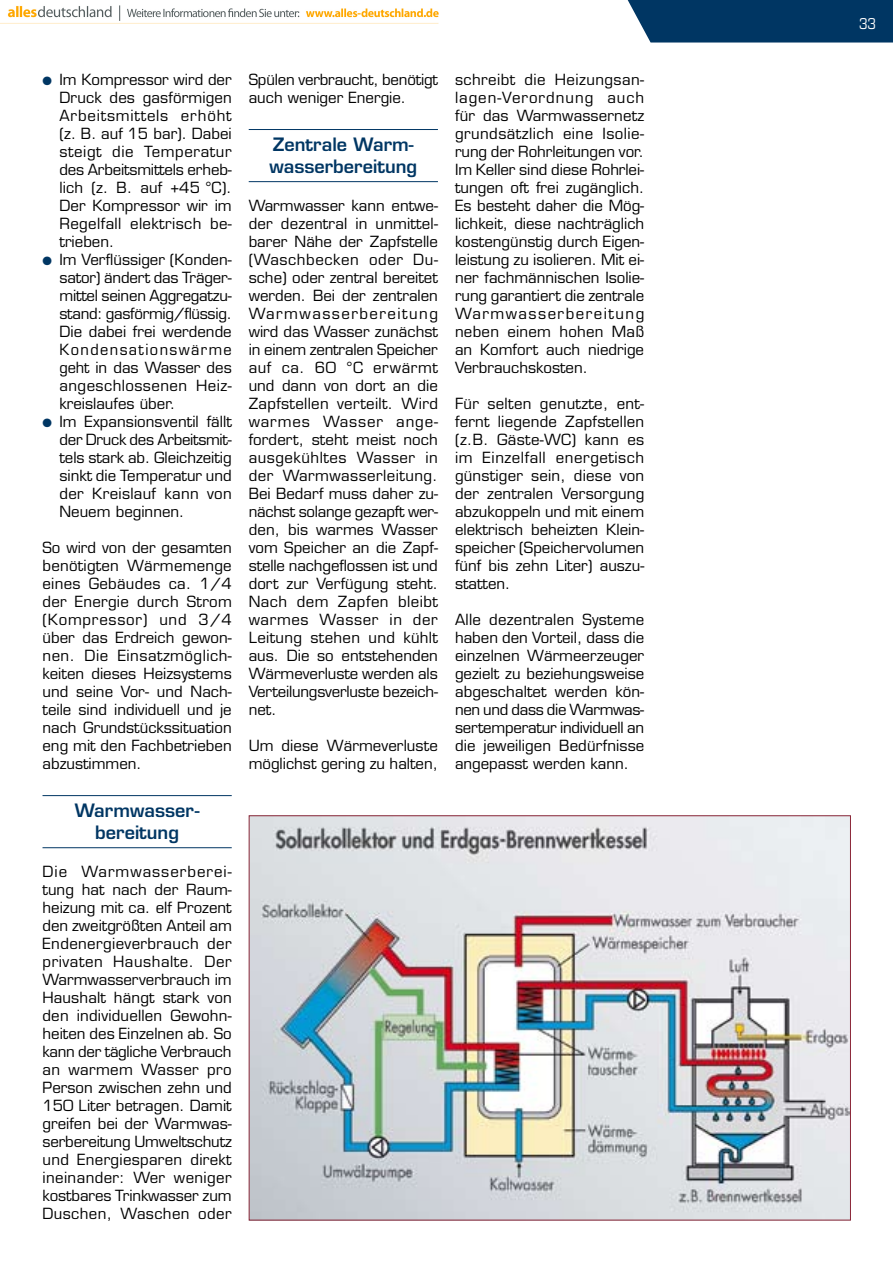
<style>
.page{position:relative;width:893px;height:1263px;background:#fff}
.page>*{position:absolute;margin:0;border:0;box-sizing:border-box;transform-origin:0 0}
.t1{font:600 18px/21.6px "Eurostile";color:#003663;text-align:center}
.t2{font:15px/18px "Eurostile";color:#000;text-align:justify}
.t3{font:condensed 15px "Eurostile";color:#fff}
.t4{font:12px "Zapf Dingbats";color:#003663}
</style>
<div class="page">
<hr style="left:43px;top:795px;width:189px;height:1px;background:#003663">
<hr style="left:43px;top:847px;width:189px;height:1px;background:#003663">
<hr style="left:249px;top:129px;width:189px;height:1px;background:#003663">
<hr style="left:249px;top:181px;width:189px;height:1px;background:#003663">
<img style="left:251px;top:817px;width:598px;height:401px">
<svg style="left:627px;top:0;width:266px;height:43px;background:#0e416c"></svg>
<img style="left:0;top:5px;width:439px;height:19px">
<p class="t2" style="left:60px;top:71px;width:174px;text-align:left">Im Kompressor wird der<br>Druck des gasförmigen<br>Arbeitsmittels erhöht (z. B. auf 15 bar). Dabei steigt die Temperatur des Arbeitsmittels erheb&shy;lich (z. B. auf +45 °C).<br>Der Kompressor wir im<br>Regelfall elektrisch be&shy;trieben.<br>Im Verflüssiger (Konden&shy;sator) ändert das Träger&shy;mittel seinen Aggregatzu&shy;stand: gasförmig/flüssig.<br>Die dabei frei werdende<br>Kondensationswärme geht in das Wasser des ange-schlossenen Heiz&shy;kreislaufes über.<br>Im Expansionsventil fällt der Druck des Arbeitsmit&shy;tels stark ab. Gleichzeitig sinkt die Temperatur und der Kreislauf kann von<br>Neuem beginnen.</p>
<p class="t2" style="left:43px;top:539px;width:191px">So wird von der gesamten benötigten Wärmemenge eines Gebäudes ca. 1/4 der Energie durch Strom (Kompressor) und 3/4 über das Erdreich gewon&shy;nen. Die Einsatzmöglich&shy;keiten dieses Heizsystems und seine Vor- und Nach&shy;teile sind individuell und je nach Grundstückssituation eng mit den Fachbetrieben abzustimmen.</p>
<p class="t1" style="left:75px;top:800px;width:126px">Warmwasser&shy;bereitung</p>
<p class="t2" style="left:43px;top:863px;width:191px">Die Warmwasserberei&shy;tung hat nach der Raum&shy;heizung mit ca. elf Prozent den zweitgrößten Anteil am Endenergieverbrauch der privaten Haushalte. Der Warmwasserverbrauch im Haushalt hängt stark von den individuellen Gewohn&shy;heiten des Einzelnen ab. So kann der tägliche Verbrauch an warmem Wasser pro Person zwischen zehn und 150 Liter betragen. Damit greifen bei der Warmwas&shy;serbereitung Umweltschutz und Energiesparen direkt ineinander: Wer weniger kostbares Trinkwasser zum Duschen, Waschen oder</p>
<p class="t4" style="left:43px;top:75px;width:11px">●</p>
<p class="t4" style="left:43px;top:255px;width:11px">●</p>
<p class="t4" style="left:43px;top:417px;width:11px">●</p>
<p class="t2" style="left:249px;top:71px;width:191px">Spülen verbraucht, benötigt auch weniger Energie.</p>
<p class="t1" style="left:270px;top:134px;width:149px;text-align:left">Zentrale Warm&shy;wasserbereitung</p>
<p class="t2" style="left:249px;top:197px;width:191px">Warmwasser kann entwe&shy;der dezentral in unmittel&shy;barer Nähe der Zapfstelle (Waschbecken oder Du&shy;sche) oder zentral bereitet werden. Bei der zentralen Warmwasserbereitung wird das Wasser zunächst in einem zentralen Speicher auf ca. 60 °C erwärmt und dann von dort an die Zapfstellen verteilt. Wird warmes Wasser ange&shy;fordert, steht meist noch ausgekühltes Wasser in der Warmwasserleitung.<br>Bei Bedarf muss daher zu&shy;nächst solange gezapft wer&shy;den, bis warmes Wasser vom Speicher an die Zapf&shy;stelle nachgeflossen ist und dort zur Verfügung steht.<br>Nach dem Zapfen bleibt warmes Wasser in der Leitung stehen und kühlt aus. Die so entstehenden Wärmeverluste werden als Verteilungsverluste bezeich&shy;net.</p>
<p class="t2" style="left:249px;top:737px;width:191px">Um diese Wärmeverluste möglichst gering zu halten,</p>
<p class="t2" style="left:455px;top:71px;width:191px">schreibt die Heizungsan&shy;lagen-Verordnung auch für das Warmwassernetz grundsätzlich eine Isolie&shy;rung der Rohrleitungen vor.<br>Im Keller sind diese Rohrlei&shy;tungen oft frei zugänglich.<br>Es besteht daher die Mög&shy;lichkeit, diese nachträglich kostengünstig durch Eigen&shy;leistung zu isolieren. Mit ei&shy;ner fachmännischen Isolie&shy;rung garantiert die zentrale Warmwasserbereitung neben einem hohen Maß an Komfort auch niedrige Verbrauchskosten.</p>
<p class="t2" style="left:455px;top:395px;width:191px">Für selten genutzte, ent&shy;fernt liegende Zapfstellen (z.B. Gäste-WC) kann es im Einzelfall energetisch günstiger sein, diese von der zentralen Versorgung abzukoppeln und mit einem elektrisch beheizten Klein&shy;speicher (Speichervolumen fünf bis zehn Liter) auszu&shy;statten.</p>
<p class="t2" style="left:455px;top:611px;width:191px">Alle dezentralen Systeme haben den Vorteil, dass die einzelnen Wärmeerzeuger gezielt zu beziehungsweise abgeschaltet werden kön&shy;nen und dass die Warmwas&shy;sertemperatur individuell an die jeweiligen Bedürfnisse angepasst werden kann.</p>
<p class="t3" style="left:859px;top:15px;width:9px">33</p>
</div>
